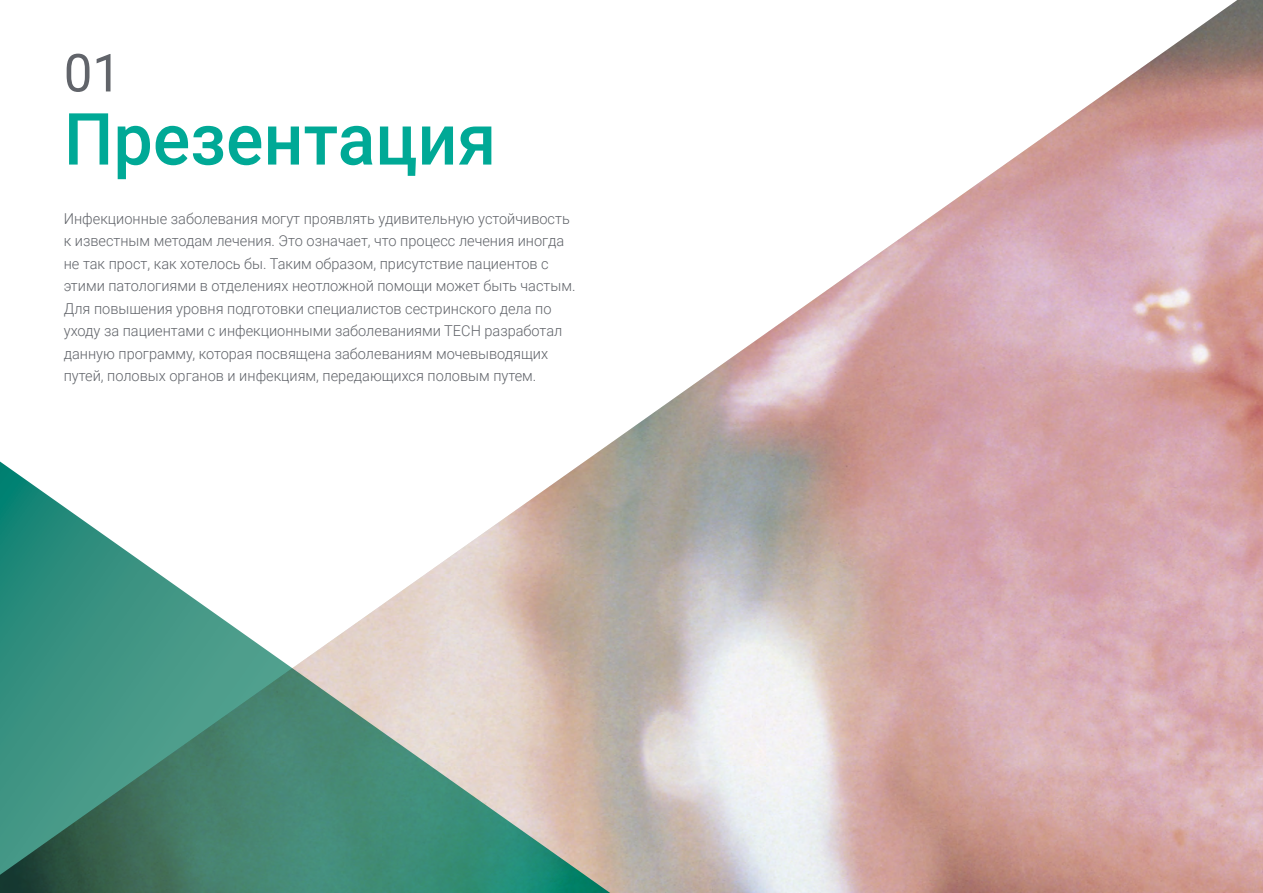
<style>
.page{position:relative;width:1263px;height:893px;background:#fff}
.page>*{position:absolute;margin:0;border:0;box-sizing:border-box;transform-origin:0 0}
.t1{font:500 72px "Roboto";color:#00a996}
.t2{font:52.5px "Roboto";color:#61646a}
.t3{font:300 15px/22.5px "Roboto";color:#61646a}
</style>
<div class="page">
<img style="left:607px;top:0;width:656px;height:893px">
<svg style="left:0;top:446px;width:640px;height:447px"></svg>
<h2 class="t2" style="left:64px;top:36px;width:59px">01</h2>
<h1 class="t1" style="left:64px;top:89px;width:434px">Презентация</h1>
<p class="t3" style="left:64px;top:207px;width:513px">Инфекционные заболевания могут проявлять удивительную устойчивость к известным методам лечения. Это означает, что процесс лечения иногда не так прост, как хотелось бы. Таким образом, присутствие пациентов с этими патологиями в отделениях неотложной помощи может быть частым.<br>Для повышения уровня подготовки специалистов сестринского дела по уходу за пациентами с инфекционными заболеваниями TECH разработал данную программу, которая посвящена заболеваниям мочевыводящих путей, половых органов и инфекциям, передающихся половым путем.</p>
</div>
